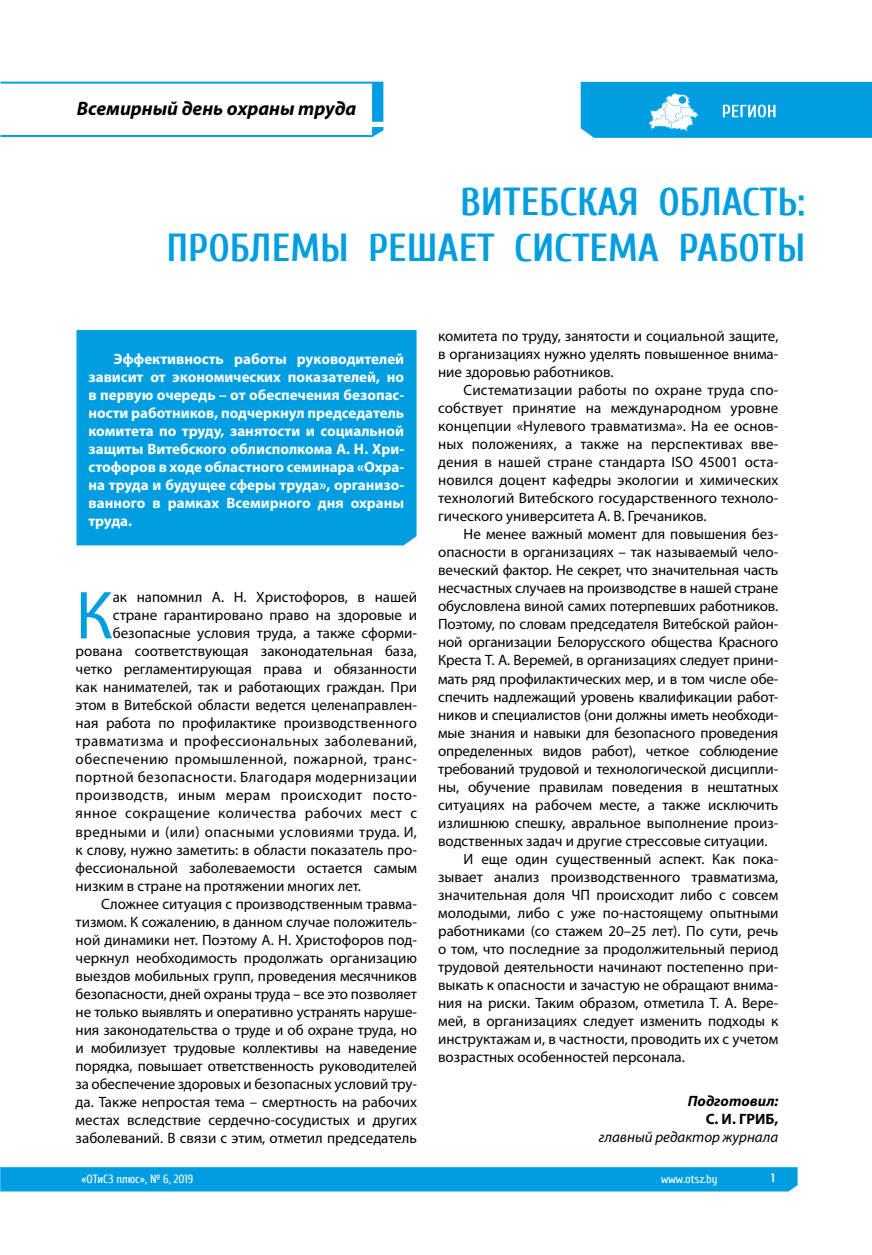
<style>
.page{position:relative;width:872px;height:1255px;background:#fff}
.page>*{position:absolute;margin:0;border:0;box-sizing:border-box;transform-origin:0 0}
.t1{font:68.4px "Myriad Pro";color:#009ee0}
.t2{font:700 39px/46.8px "Cuprum";color:#009ee0;text-align:right}
.t3{font:italic 700 19.5px "Myriad Pro";color:#000}
.t4{font:15px/18px "Myriad Pro";color:#000;text-align:justify}
.t5{font:700 15px/18px "Myriad Pro";color:#fff;text-align:justify}
.t6{font:15px "Myriad Pro";letter-spacing:.03em;color:#000}
.t7{font:italic 15px "Myriad Pro";color:#000}
.t8{font:italic 700 15px "Myriad Pro";color:#000}
.t9{font:700 15px "Myriad Pro";color:#000}
.t10{font:12px "Cuprum";color:#fff}
.t11{font:700 12px "Cuprum";color:#fff}
</style>
<div class="page">
<div style="left:0;top:1167px;width:797px;height:24px;background:#009ee0"></div>
<div style="left:76px;top:330px;width:340px;height:215px;background:#009ee0"></div>
<svg style="left:580px;top:82px;width:292px;height:56px;background:#17a6e2"></svg>
<div style="left:678px;top:95px;width:9px;height:9px;background:#009ee0;border-radius:50%"></div>
<div style="left:677px;top:95px;width:10px;height:10px;border:2px solid #fff;border-radius:50%"></div>
<div style="left:777px;top:100px;width:14px;height:33px;background:#009ee0"></div>
<svg style="left:1px;top:82px;width:382px;height:55px"></svg>
<h3 class="t3" style="left:77px;top:96px;width:281px">Всемирный день охраны труда</h3>
<h2 class="t2" style="left:166px;top:178px;width:640px">ВИТЕБСКАЯ ОБЛАСТЬ:<br>ПРОБЛЕМЫ РЕШАЕТ СИСТЕМА РАБОТЫ</h2>
<p class="t5" style="left:88px;top:349px;width:317px;text-indent:26px">Эффективность работы руководителей зависит от экономических показателей, но в первую очередь – от обеспечения безопас&shy;ности работников, подчеркнул председатель комитета по труду, занятости и социальной защиты Витебского облисполкома А. Н. Хри&shy;стофоров в ходе областного семинара «Охра&shy;на труда и будущее сферы труда», организо&shy;ванного в рамках Всемирного дня охраны труда.</p>
<h1 class="t1" style="left:76px;top:573px;width:39px">К</h1>
<p class="t4" style="left:113px;top:588px;width:306px">ак напомнил А. Н. Христофоров, в нашей</p>
<p class="t4" style="left:113px;top:606px;width:306px">стране гарантировано право на здоровые и</p>
<p class="t4" style="left:113px;top:624px;width:306px">безопасные условия труда, а также сформи-</p>
<p class="t4" style="left:76px;top:642px;width:343px">рована соответствующая законодательная база,</p>
<p class="t4" style="left:76px;top:660px;width:343px">четко регламентирующая права и обязанности</p>
<p class="t4" style="left:76px;top:678px;width:343px">как нанимателей, так и работающих граждан. При</p>
<p class="t4" style="left:76px;top:696px;width:343px">этом в Витебской области ведется целенаправлен-</p>
<p class="t4" style="left:76px;top:714px;width:343px">ная работа по профилактике производственного</p>
<p class="t6" style="left:76px;top:732px;width:343px">травматизма и профессиональных заболеваний,</p>
<p class="t6" style="left:76px;top:750px;width:343px">обеспечению промышленной, пожарной, транс-</p>
<p class="t6" style="left:76px;top:768px;width:343px">портной безопасности. Благодаря модернизации</p>
<p class="t6" style="left:76px;top:786px;width:343px">производств, иным мерам происходит посто-</p>
<p class="t6" style="left:76px;top:804px;width:343px">янное сокращение количества рабочих мест с</p>
<p class="t6" style="left:76px;top:822px;width:343px">вредными и (или) опасными условиями труда. И,</p>
<p class="t4" style="left:76px;top:840px;width:343px">к слову, нужно заметить: в области показатель про-</p>
<p class="t4" style="left:76px;top:858px;width:343px">фессиональной заболеваемости остается самым</p>
<p class="t4" style="left:76px;top:876px;width:287px">низким в стране на протяжении многих лет.</p>
<p class="t4" style="left:101px;top:894px;width:317px">Сложнее ситуация с производственным травма-</p>
<p class="t4" style="left:76px;top:912px;width:343px">тизмом. К сожалению, в данном случае положитель-</p>
<p class="t4" style="left:76px;top:930px;width:343px">ной динамики нет. Поэтому А. Н. Христофоров под-</p>
<p class="t4" style="left:76px;top:948px;width:343px">черкнул необходимость продолжать организацию</p>
<p class="t4" style="left:76px;top:966px;width:343px">выездов мобильных групп, проведения месячников</p>
<p class="t4" style="left:76px;top:984px;width:343px">безопасности, дней охраны труда – все это позволяет</p>
<p class="t4" style="left:76px;top:1002px;width:343px">не только выявлять и оперативно устранять наруше-</p>
<p class="t4" style="left:76px;top:1020px;width:343px">ния законодательства о труде и об охране труда, но</p>
<p class="t4" style="left:76px;top:1038px;width:343px">и мобилизует трудовые коллективы на наведение</p>
<p class="t4" style="left:76px;top:1056px;width:343px">порядка, повышает ответственность руководителей</p>
<p class="t4" style="left:76px;top:1074px;width:343px">за обеспечение здоровых и безопасных условий тру-</p>
<p class="t4" style="left:76px;top:1092px;width:343px">да. Также непростая тема – смертность на рабочих</p>
<p class="t4" style="left:76px;top:1110px;width:343px">местах вследствие сердечно-сосудистых и других</p>
<p class="t4" style="left:76px;top:1128px;width:343px">заболеваний. В связи с этим, отметил председатель</p>
<p class="t4" style="left:438px;top:327px;width:342px">комитета по труду, занятости и социальной защите, в организациях нужно уделять повышенное внима&shy;ние здоровью работников.</p>
<p class="t4" style="left:438px;top:381px;width:342px;text-indent:26px">Систематизации работы по охране труда спо&shy;собствует принятие на международном уровне концепции «Нулевого травматизма». На ее основ&shy;ных положениях, а также на перспективах вве&shy;дения в нашей стране стандарта ISO 45001 оста&shy;новился доцент кафедры экологии и химических технологий Витебского государственного техноло&shy;гического университета А. В. Гречаников.</p>
<p class="t4" style="left:463px;top:525px;width:316px">Не менее важный момент для повышения без-</p>
<p class="t4" style="left:438px;top:543px;width:342px">опасности в организациях – так называемый чело-</p>
<p class="t4" style="left:438px;top:561px;width:342px">веческий фактор. Не секрет, что значительная часть</p>
<p class="t4" style="left:438px;top:579px;width:342px">несчастных случаев на производстве в нашей стране</p>
<p class="t4" style="left:438px;top:597px;width:342px">обусловлена виной самих потерпевших работников.</p>
<p class="t4" style="left:438px;top:615px;width:342px">Поэтому, по словам председателя Витебской район-</p>
<p class="t4" style="left:438px;top:633px;width:342px">ной организации Белорусского общества Красного</p>
<p class="t4" style="left:438px;top:651px;width:342px">Креста Т. А. Веремей, в организациях следует прини-</p>
<p class="t4" style="left:438px;top:669px;width:342px">мать ряд профилактических мер, и в том числе обе-</p>
<p class="t4" style="left:438px;top:687px;width:342px">спечить надлежащий уровень квалификации работ-</p>
<p class="t4" style="left:438px;top:705px;width:342px">ников и специалистов (они должны иметь необходи-</p>
<p class="t4" style="left:438px;top:723px;width:342px">мые знания и навыки для безопасного проведения</p>
<p class="t4" style="left:438px;top:741px;width:342px">определенных видов работ), четкое соблюдение</p>
<p class="t4" style="left:438px;top:759px;width:342px">требований трудовой и технологической дисципли-</p>
<p class="t4" style="left:438px;top:777px;width:342px">ны, обучение правилам поведения в нештатных</p>
<p class="t4" style="left:438px;top:795px;width:342px">ситуациях на рабочем месте, а также исключить</p>
<p class="t4" style="left:438px;top:813px;width:342px">излишнюю спешку, авральное выполнение произ-</p>
<p class="t4" style="left:438px;top:831px;width:331px">водственных задач и другие стрессовые ситуации.</p>
<p class="t4" style="left:463px;top:849px;width:316px">И еще один существенный аспект. Как пока-</p>
<p class="t4" style="left:438px;top:867px;width:342px">зывает анализ производственного травматизма,</p>
<p class="t4" style="left:438px;top:885px;width:342px">значительная доля ЧП происходит либо с совсем</p>
<p class="t4" style="left:438px;top:903px;width:342px">молодыми, либо с уже по-настоящему опытными</p>
<p class="t4" style="left:438px;top:921px;width:342px">работниками (со стажем 20–25 лет). По сути, речь</p>
<p class="t4" style="left:438px;top:939px;width:342px">о том, что последние за продолжительный период</p>
<p class="t4" style="left:438px;top:957px;width:342px">трудовой деятельности начинают постепенно при-</p>
<p class="t4" style="left:438px;top:975px;width:342px">выкать к опасности и зачастую не обращают внима-</p>
<p class="t4" style="left:438px;top:993px;width:342px">ния на риски. Таким образом, отметила Т. А. Вере-</p>
<p class="t4" style="left:438px;top:1011px;width:342px">мей, в организациях следует изменить подходы к</p>
<p class="t4" style="left:438px;top:1029px;width:342px">инструктажам и, в частности, проводить их с учетом</p>
<p class="t4" style="left:438px;top:1047px;width:248px">возрастных особенностей персонала.</p>
<p class="t8" style="left:688px;top:1091px;width:92px">Подготовил:</p>
<p class="t9" style="left:705px;top:1109px;width:74px">С. И. ГРИБ,</p>
<p class="t7" style="left:598px;top:1127px;width:181px">главный редактор журнала</p>
<p class="t10" style="left:81px;top:1172px;width:113px">«ОТиСЗ плюс», № 6, 2019</p>
<p class="t10" style="left:661px;top:1172px;width:58px">www.otsz.by</p>
<p class="t11" style="left:771px;top:1171px;width:5px">1</p>
</div>
